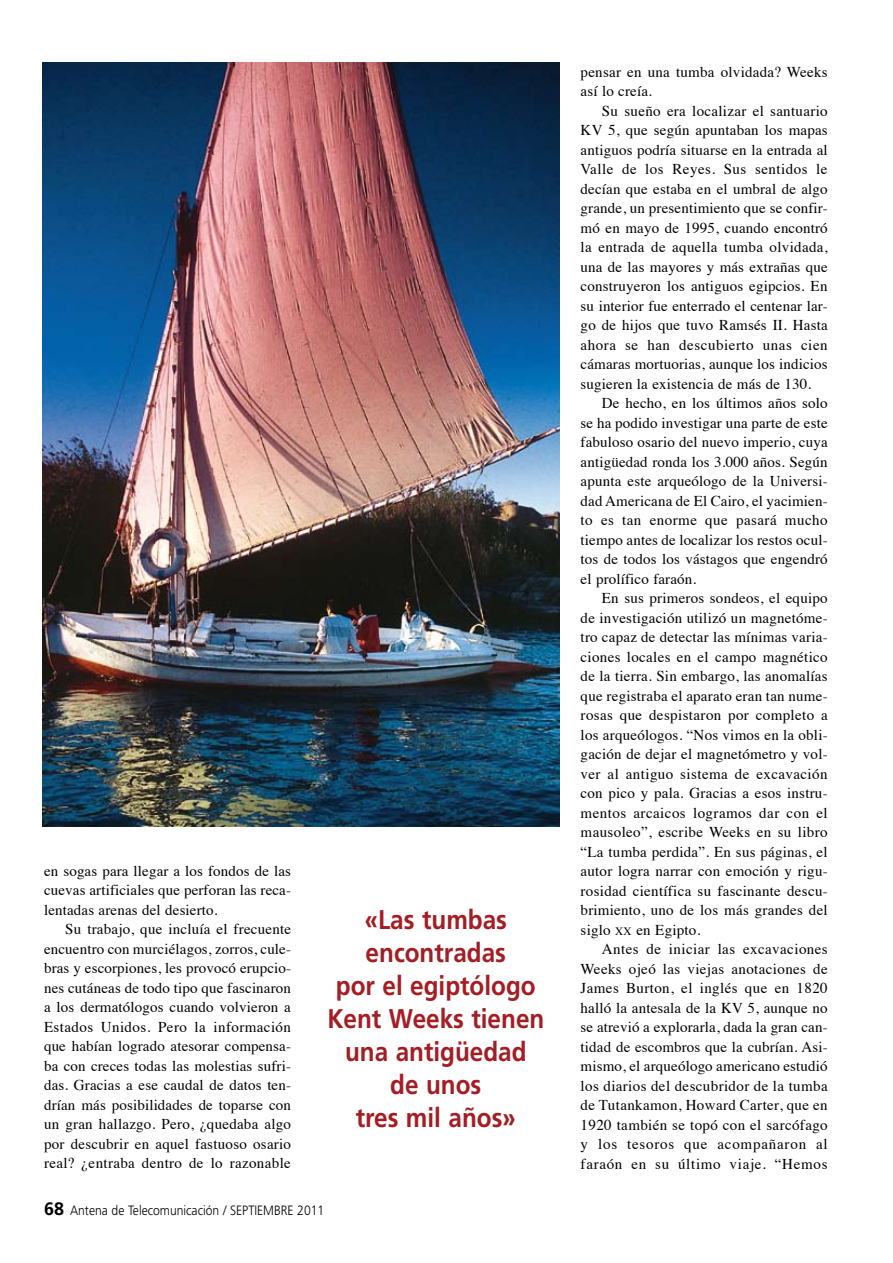
<style>
.page{position:relative;width:893px;height:1263px;background:#fff}
.page>*{position:absolute;margin:0;border:0;box-sizing:border-box;transform-origin:0 0}
.t1{font:700 27px/33px "Frutiger";color:#a41d23;text-align:center;scale:.9 1}
.t2{font:15px/19.5px "Times";letter-spacing:.015em;color:#000;text-align:justify}
.t3{font:300 13.5px "Frutiger";color:#000;scale:.9 1}
.s1{font-weight:700;font-size:18px}
.s2{font-size:11.25px}
</style>
<div class="page">
<img style="left:43px;top:62px;width:517px;height:764px">
<p class="t2" style="left:44px;top:860px;width:249px">en sogas para llegar a los fondos de las cuevas artificiales que perforan las reca&shy;lentadas arenas del desierto.</p>
<p class="t2" style="left:44px;top:918px;width:249px;text-indent:21px">Su trabajo, que incluía el frecuente encuentro con murciélagos, zorros, cule&shy;bras y escorpiones, les provocó erupcio&shy;nes cutáneas de todo tipo que fascinaron a los dermatólogos cuando volvieron a Estados Unidos. Pero la información que habían logrado atesorar compensa&shy;ba con creces todas las molestias sufri&shy;das. Gracias a ese caudal de datos ten&shy;drían más posibilidades de toparse con un gran hallazgo. Pero, ¿quedaba algo por descubrir en aquel fastuoso osario real? ¿entraba dentro de lo razonable</p>
<h1 class="t1" style="left:327px;top:903px;width:243px">«Las tumbas encontradas<br>por el egiptólogo<br>Kent Weeks tienen una antigüedad<br>de unos<br>tres mil años»</h1>
<p class="t3" style="left:44px;top:1202px;width:313px"><span class="s1">68</span> Antena de Telecomunicación / SEPTIEMBRE 2011</p>
<p class="t2" style="left:581px;top:60px;width:248px">pensar en una tumba olvidada? Weeks así lo creía.</p>
<p class="t2" style="left:581px;top:99px;width:249px;text-indent:21px">Su sueño era localizar el santuario KV 5, que según apuntaban los mapas antiguos podría situarse en la entrada al Valle de los Reyes. Sus sentidos le decían que estaba en el umbral de algo grande, un presentimiento que se confir&shy;mó en mayo de 1995, cuando encontró la entrada de aquella tumba olvidada, una de las mayores y más extrañas que construyeron los antiguos egipcios. En su interior fue enterrado el centenar lar&shy;go de hijos que tuvo Ramsés II. Hasta ahora se han descubierto unas cien cámaras mortuorias, aunque los indicios sugieren la existencia de más de 130.</p>
<p class="t2" style="left:581px;top:392px;width:249px;text-indent:21px">De hecho, en los últimos años solo se ha podido investigar una parte de este fabuloso osario del nuevo imperio, cuya antigüedad ronda los 3.000 años. Según apunta este arqueólogo de la Universi&shy;dad Americana de El Cairo, el yacimien&shy;to es tan enorme que pasará mucho tiempo antes de localizar los restos ocul&shy;tos de todos los vástagos que engendró el prolífico faraón.</p>
<p class="t2" style="left:581px;top:587px;width:249px;text-indent:21px">En sus primeros sondeos, el equipo de investigación utilizó un magnetóme&shy;tro capaz de detectar las mínimas varia&shy;ciones locales en el campo magnético de la tierra. Sin embargo, las anomalías que registraba el aparato eran tan nume&shy;rosas que despistaron por completo a los arqueólogos. “Nos vimos en la obli&shy;gación de dejar el magnetómetro y vol&shy;ver al antiguo sistema de excavación con pico y pala. Gracias a esos instru&shy;mentos arcaicos logramos dar con el mausoleo”, escribe Weeks en su libro “La tumba perdida”. En sus páginas, el autor logra narrar con emoción y rigu&shy;rosidad científica su fascinante descu&shy;brimiento, uno de los más grandes del siglo <span class="s2">xx</span> en Egipto.</p>
<p class="t2" style="left:581px;top:938px;width:249px;text-indent:21px">Antes de iniciar las excavaciones Weeks ojeó las viejas anotaciones de James Burton, el inglés que en 1820 halló la antesala de la KV 5, aunque no se atrevió a explorarla, dada la gran can&shy;tidad de escombros que la cubrían. Asi&shy;mismo, el arqueólogo americano estudió los diarios del descubridor de la tumba de Tutankamon, Howard Carter, que en 1920 también se topó con el sarcófago y los tesoros que acompañaron al faraón en su último viaje. “Hemos</p>
</div>
